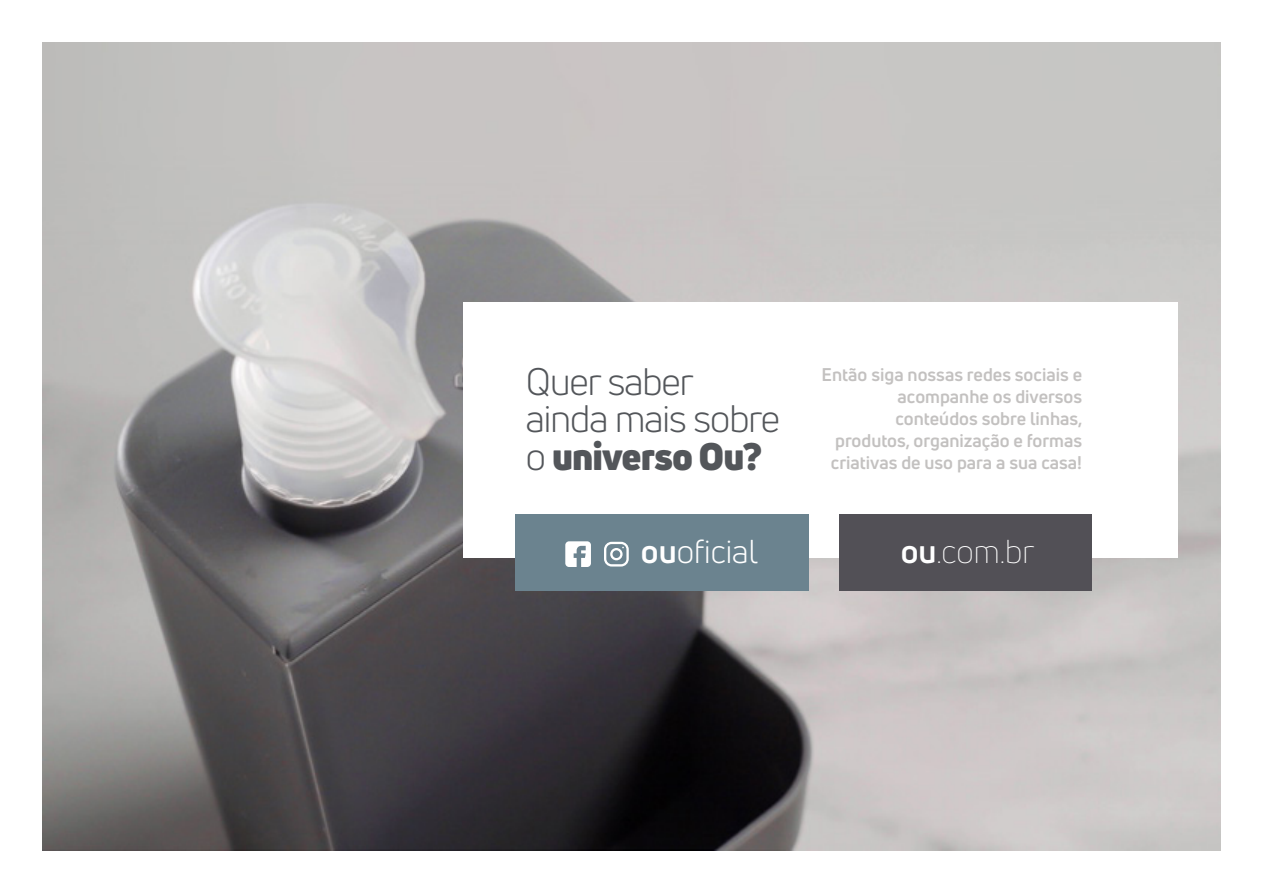
<style>
.page{position:relative;width:1263px;height:893px;background:#fff}
.page>*{position:absolute;margin:0;border:0;box-sizing:border-box;transform-origin:0 0}
.t1{font:37.5px/37.5px "Uni Neue";letter-spacing:-.025em;color:#53565a}
.t2{font:32.4px "Uni Neue";color:#fff}
.t3{font:300 32.4px "Uni Neue";color:#fff}
.t4{font:700 18px/22px "Uni Neue";color:#c3c1c0;text-align:right}
.s1{font-weight:900}
.s2{font-weight:700}
</style>
<div class="page">
<img style="left:43px;top:43px;width:1177px;height:807px">
<div style="left:463px;top:303px;width:715px;height:255px;background:#fff"></div>
<div style="left:839px;top:514px;width:253px;height:76px;background:#525056"></div>
<div style="left:516px;top:514px;width:293px;height:76px;background:#6b838f"></div>
<svg style="left:604px;top:542px;width:25px;height:24px"></svg>
<svg style="left:565px;top:541px;width:26px;height:26px"></svg>
<h1 class="t1" style="left:526px;top:363px;width:256px">Quer saber ainda mais sobre o <span class="s1">universo Ou?</span></h1>
<p class="t4" style="left:822px;top:363px;width:262px">Então siga nossas redes sociais e acompanhe os diversos conteúdos sobre linhas, produtos, organização e formas criativas de uso para a sua casa!</p>
<h2 class="t2" style="left:641px;top:532px;width:118px"><span class="s2">ou</span>oficial</h2>
<h2 class="t3" style="left:901px;top:532px;width:135px"><span class="s2">ou</span>.com.br</h2>
</div>
